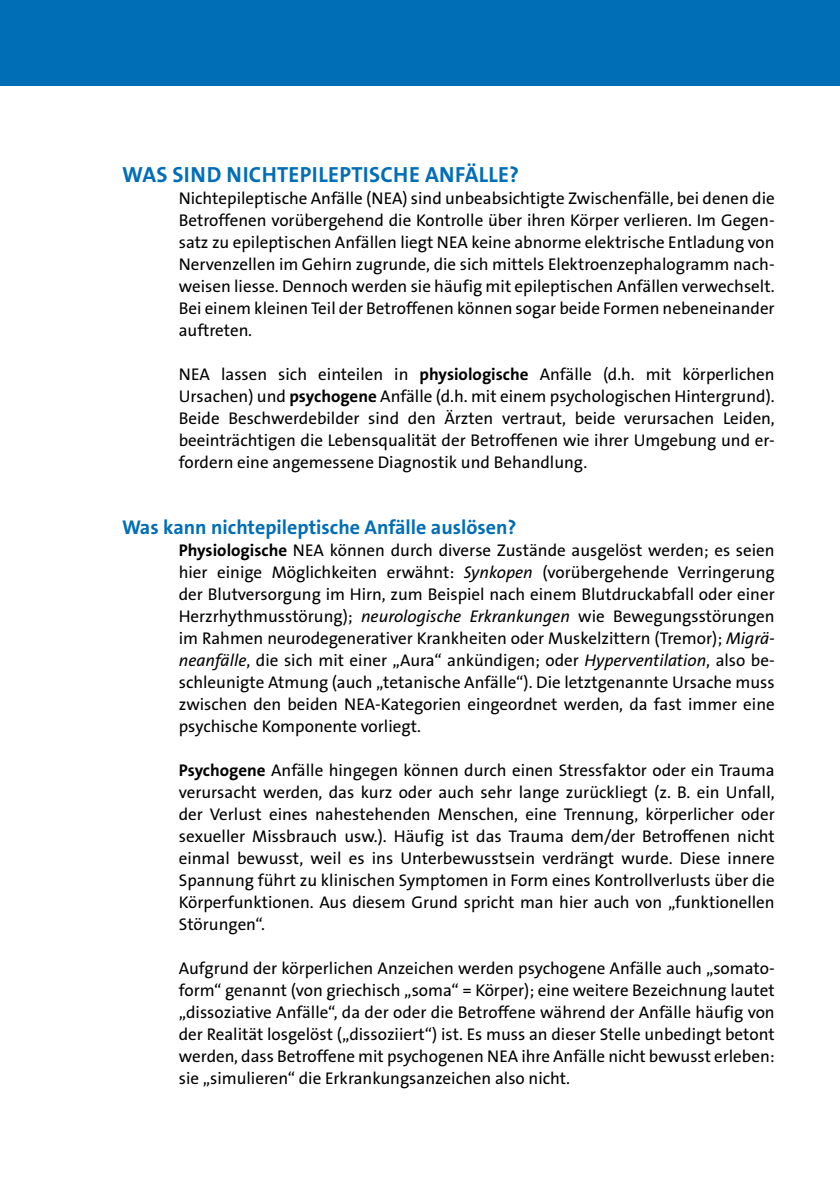
<style>
.page{position:relative;width:840px;height:1191px;background:#fff}
.page>*{position:absolute;margin:0;border:0;box-sizing:border-box;transform-origin:0 0}
.t1{font:700 22px "The Sans B W7";letter-spacing:.015em;color:#006eb7}
.t2{font:700 20px "The Sans B W7";color:#006eb7}
.t3{font:17px/22px "The Sans B W5 Plain";color:#000;text-align:justify}
.s1{font-family:"The Sans B W7";font-weight:700}
.s2{font-style:italic}
</style>
<div class="page">
<div style="left:0;top:0;width:839px;height:85px;background:#006eb7"></div>
<p class="t1" style="left:122px;top:160px;width:398px">WAS SIND NICHTEPILEPTISCHE ANFÄLLE?</p>
<p class="t3" style="left:179px;top:187px;width:597px">Nichtepileptische Anfälle (NEA) sind unbeabsichtigte Zwischenfälle, bei denen die Betroffenen vorübergehend die Kontrolle über ihren Körper verlieren. Im Gegen&shy;satz zu epileptischen Anfällen liegt NEA keine abnorme elektrische Entladung von Nervenzellen im Gehirn zugrunde, die sich mittels Elektroenzephalogramm nach&shy;weisen liesse. Dennoch werden sie häufig mit epileptischen Anfällen verwechselt.<br>Bei einem kleinen Teil der Betroffenen können sogar beide Formen nebeneinander auftreten.</p>
<p class="t3" style="left:179px;top:363px;width:597px">NEA lassen sich einteilen in <span class="s1">physiologische</span> Anfälle (d.h. mit körperlichen Ursachen) und <span class="s1">psychogene</span> Anfälle (d.h. mit einem psychologischen Hintergrund).<br>Beide Beschwerdebilder sind den Ärzten vertraut, beide verursachen Leiden, beeinträchtigen die Lebensqualität der Betroffenen wie ihrer Umgebung und er&shy;fordern eine angemessene Diagnostik und Behandlung.</p>
<p class="t2" style="left:122px;top:514px;width:396px">Was kann nichtepileptische Anfälle auslösen?</p>
<p class="t3" style="left:179px;top:539px;width:597px"><span class="s1">Physiologische</span> NEA können durch diverse Zustände ausgelöst werden; es seien hier einige Möglichkeiten erwähnt: <span class="s2">Synkopen</span> (vorübergehende Verringerung der Blutversorgung im Hirn, zum Beispiel nach einem Blutdruckabfall oder einer Herzrhythmusstörung); <span class="s2">neurologische Erkrankungen</span> wie Bewegungsstörungen im Rahmen neurodegenerativer Krankheiten oder Muskelzittern (Tremor); <span class="s2">Migrä&shy;neanfälle</span>, die sich mit einer „Aura“ ankündigen; oder <span class="s2">Hyperventilation</span>, also be&shy;schleunigte Atmung (auch „tetanische Anfälle“). Die letztgenannte Ursache muss zwischen den beiden NEA-Kategorien eingeordnet werden, da fast immer eine psychische Komponente vorliegt.</p>
<p class="t3" style="left:179px;top:759px;width:597px"><span class="s1">Psychogene</span> Anfälle hingegen können durch einen Stressfaktor oder ein Trauma verursacht werden, das kurz oder auch sehr lange zurückliegt (z. B. ein Unfall, der Verlust eines nahestehenden Menschen, eine Trennung, körperlicher oder sexueller Missbrauch usw.). Häufig ist das Trauma dem/der Betroffenen nicht einmal bewusst, weil es ins Unterbewusstsein verdrängt wurde. Diese innere Spannung führt zu klinischen Symptomen in Form eines Kontrollverlusts über die Körperfunktionen. Aus diesem Grund spricht man hier auch von „funktionellen Störungen“.</p>
<p class="t3" style="left:179px;top:957px;width:597px">Aufgrund der körperlichen Anzeichen werden psychogene Anfälle auch „somato&shy;form“ genannt (von griechisch „soma“ = Körper); eine weitere Bezeichnung lautet „dissoziative Anfälle“, da der oder die Betroffene während der Anfälle häufig von der Realität losgelöst („dissoziiert“) ist. Es muss an dieser Stelle unbedingt betont werden, dass Betroffene mit psychogenen NEA ihre Anfälle nicht bewusst erleben: sie „simulieren“ die Erkrankungsanzeichen also nicht.</p>
</div>
